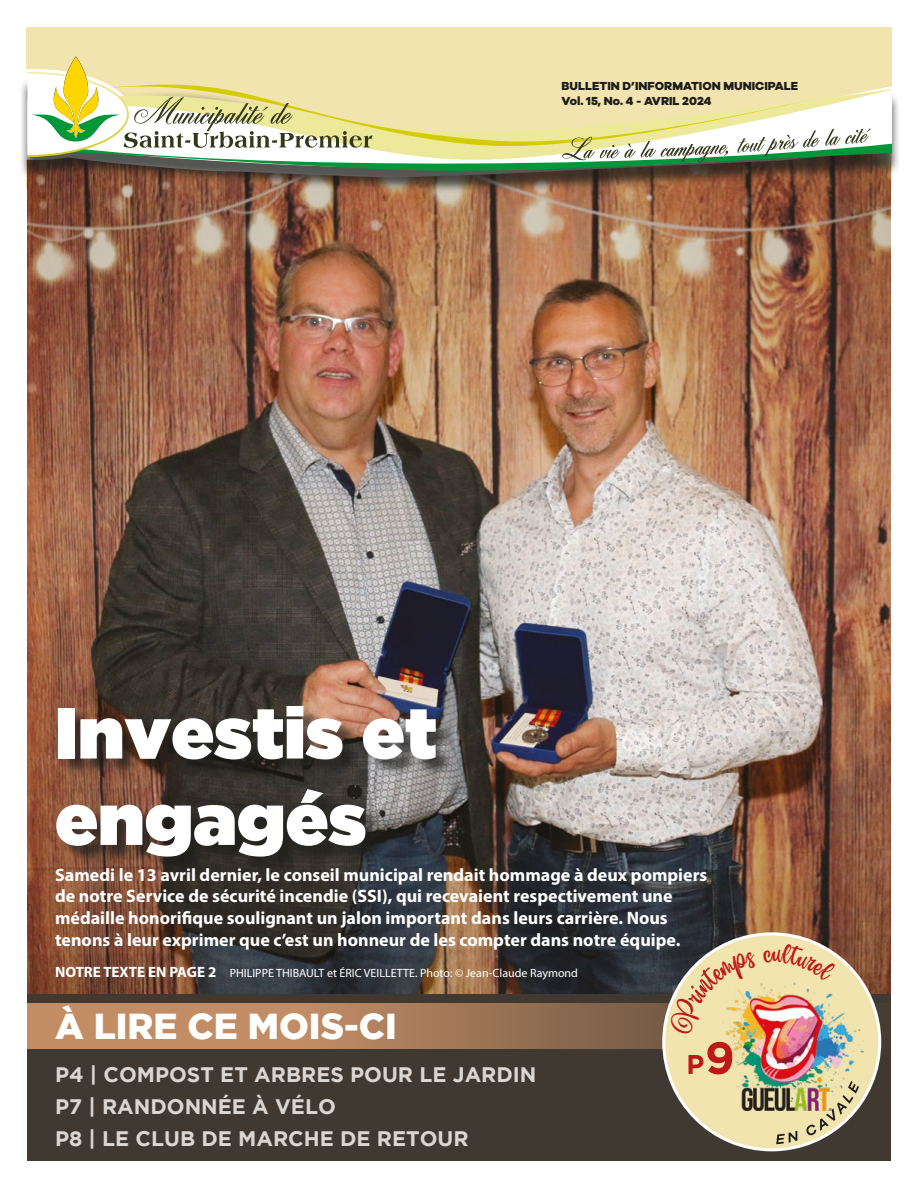
<style>
.page{position:relative;width:918px;height:1188px;background:#fff}
.page>*{position:absolute;margin:0;border:0;box-sizing:border-box;transform-origin:0 0}
.t1{font:72px/86.4px "Gotham Ultra";color:#fff}
.t2{font:900 36px "Gotham";color:#fff}
.t3{font:700 21px/32px "Gotham";color:#dad6d2}
.t4{font:700 18px/21.6px "Myriad Pro";color:#fff}
.t5{font:700 15px "Myriad Pro";color:#fff}
.t6{font:12px "Myriad Pro";color:#fff}
.t7{font:800 12px/14.4px "Galano Grotesque";color:#1d1d1b}
</style>
<div class="page">
<div style="left:26px;top:27px;width:866px;height:162px;background:#f2e4ae"></div>
<img style="left:27px;top:194px;width:864px;height:801px">
<div style="left:27px;top:995px;width:864px;height:166px;background:#403931"></div>
<div style="left:19px;top:64px;width:881px;height:130px;background:#1d1d1b;opacity:.75"></div>
<svg style="left:19px;top:56px;width:881px;height:122px"></svg>
<div style="left:58px;top:708px;width:396px;height:167px;background:#1d1d1b;opacity:.75"></div>
<svg style="left:27px;top:1003px;width:855px;height:45px;background:#ab7f5c"></svg>
<div style="left:664px;top:934px;width:216px;height:216px;background:#f2e4ae;border-radius:50%"></div>
<img style="left:732px;top:982px;width:131px;height:129px">
<svg style="left:776px;top:1081px;width:83px;height:63px"></svg>
<svg style="left:688px;top:1042px;width:44px;height:32px"></svg>
<svg style="left:668px;top:951px;width:89px;height:85px"></svg>
<svg style="left:812px;top:943px;width:25px;height:15px"></svg>
<p class="t7" style="left:562px;top:79px;width:238px">BULLETIN D’INFORMATION MUNICIPALE<br>Vol. 15, No. 4 - AVRIL 2024</p>
<h1 class="t1" style="left:55px;top:688px;width:383px">Investis et engagés</h1>
<p class="t4" style="left:55px;top:863px;width:654px">Samedi le 13 avril dernier, le conseil municipal rendait hommage à deux pompiers de notre Service de sécurité incendie (SSI), qui recevaient respectivement une médaille honorifique soulignant un jalon important dans leurs carrière. Nous tenons à leur exprimer que c’est un honneur de les compter dans notre équipe.</p>
<p class="t5" style="left:55px;top:962px;width:163px">NOTRE TEXTE EN PAGE 2</p>
<p class="t6" style="left:230px;top:966px;width:350px">PHILIPPE THIBAULT et ÉRIC VEILLETTE. Photo: © Jean-Claude Raymond</p>
<h2 class="t2" style="left:55px;top:1005px;width:343px">À LIRE CE MOIS-CI</h2>
<p class="t3" style="left:55px;top:1058px;width:483px">P4 | COMPOST ET ARBRES POUR LE JARDIN<br>P7 | RANDONNÉE À VÉLO<br>P8 | LE CLUB DE MARCHE DE RETOUR</p>
</div>
